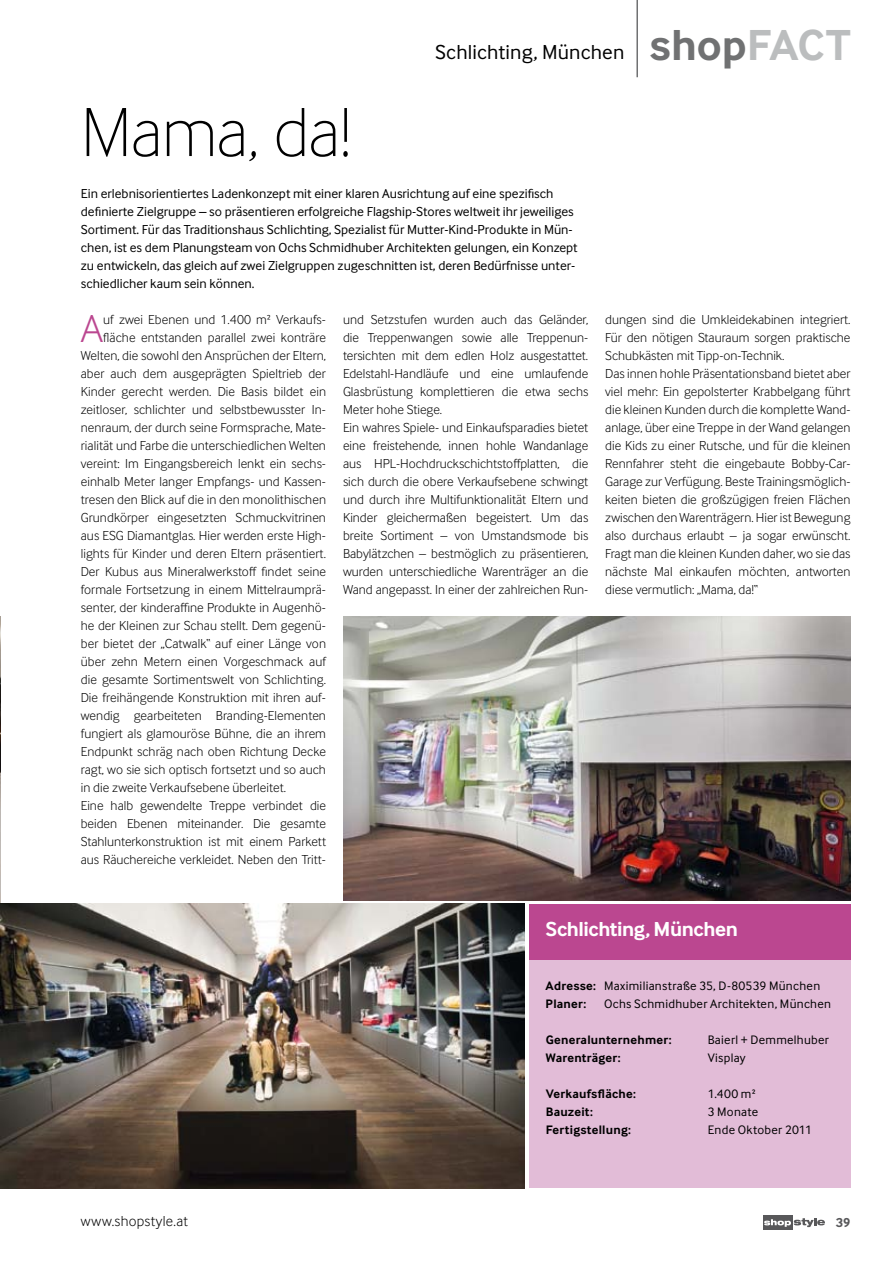
<style>
.page{position:relative;width:893px;height:1263px;background:#fff}
.page>*{position:absolute;margin:0;border:0;box-sizing:border-box;transform-origin:0 0}
.t1{font:100 72px "Inter Face Typo";letter-spacing:-.015em;color:#000}
.t2{font:300 40.5px "Inter Face Typo";color:#bb4790}
.t3{font:21px "Inter Face Typo";letter-spacing:.005em;color:#000}
.t4{font:700 21px "Inter Face Typo";letter-spacing:-.02em;color:#fff}
.t5{font:300 15px "Inter Face Typo";letter-spacing:.02em;color:#000}
.t6{font:300 13.5px/18px "Inter Face Typo";color:#000}
.t7{font:13.5px/18px "Inter Face Typo";color:#000}
.t8{font:700 13.5px "Inter Face Typo";color:#58585a}
.t9{font:12.75px/18px "Inter Face Typo";letter-spacing:.02em;color:#000}
.t10{font:700 12.75px "Inter Face Typo";letter-spacing:.02em;color:#000}
.s1{font-weight:700;font-size:45px;color:#707172}
.s2{font-weight:700;font-size:45px;color:#bbbdbe}
.s3{font-weight:700}
</style>
<div class="page">
<div style="left:763px;top:1215px;width:29px;height:14px;background:#58585a"></div>
<svg style="left:764px;top:1218px;width:61px;height:9px"></svg>
<hr style="left:636px;top:0;width:2px;height:77px;background:#707172">
<div style="left:529px;top:959px;width:321px;height:229px;background:#e2bcd7"></div>
<div style="left:529px;top:904px;width:321px;height:55px;background:#bb4790"></div>
<img style="left:0;top:616px;width:1px;height:572px">
<img style="left:343px;top:616px;width:507px;height:284px">
<img style="left:0;top:904px;width:524px;height:284px">
<h3 class="t3" style="left:435px;top:40px;width:417px">Schlichting, München <span class="s1">shop</span><span class="s2">FACT</span></h3>
<h1 class="t1" style="left:81px;top:91px;width:272px">Mama, da!</h1>
<p class="t7" style="left:81px;top:184px;width:498px">Ein erlebnisorientiertes Ladenkonzept mit einer klaren Ausrichtung auf eine spezifisch definierte Zielgruppe – so präsentieren erfolgreiche Flagship-Stores weltweit ihr jeweiliges Sortiment. Für das Traditionshaus Schlichting, Spezialist für Mutter-Kind-Produkte in Mün&shy;chen, ist es dem Planungsteam von Ochs Schmidhuber Architekten gelungen, ein Konzept zu entwickeln, das gleich auf zwei Zielgruppen zugeschnitten ist, deren Bedürfnisse unter&shy;schiedlicher kaum sein können.</p>
<h2 class="t2" style="left:81px;top:306px;width:24px">A</h2>
<p class="t6" style="left:103px;top:310px;width:224px">uf zwei Ebenen und 1.400 m² Verkaufs-</p>
<p class="t6" style="left:103px;top:328px;width:224px">fläche entstanden parallel zwei konträre</p>
<p class="t6" style="left:81px;top:346px;width:247px">Welten, die sowohl den Ansprüchen der Eltern,</p>
<p class="t6" style="left:81px;top:364px;width:247px">aber auch dem ausgeprägten Spieltrieb der</p>
<p class="t6" style="left:81px;top:382px;width:247px">Kinder gerecht werden. Die Basis bildet ein</p>
<p class="t6" style="left:81px;top:400px;width:247px">zeitloser, schlichter und selbstbewusster In-</p>
<p class="t6" style="left:81px;top:418px;width:247px">nenraum, der durch seine Formsprache, Mate-</p>
<p class="t6" style="left:81px;top:436px;width:247px">rialität und Farbe die unterschiedlichen Welten</p>
<p class="t6" style="left:81px;top:454px;width:247px">vereint: Im Eingangsbereich lenkt ein sechs-</p>
<p class="t6" style="left:81px;top:472px;width:247px">einhalb Meter langer Empfangs- und Kassen-</p>
<p class="t6" style="left:81px;top:490px;width:247px">tresen den Blick auf die in den monolithischen</p>
<p class="t6" style="left:81px;top:508px;width:247px">Grundkörper eingesetzten Schmuckvitrinen</p>
<p class="t6" style="left:81px;top:526px;width:247px">aus ESG Diamantglas. Hier werden erste High-</p>
<p class="t6" style="left:81px;top:544px;width:247px">lights für Kinder und deren Eltern präsentiert.</p>
<p class="t6" style="left:81px;top:562px;width:247px">Der Kubus aus Mineralwerkstoff findet seine</p>
<p class="t6" style="left:81px;top:580px;width:247px">formale Fortsetzung in einem Mittelraumprä-</p>
<p class="t6" style="left:81px;top:598px;width:247px">senter, der kinderaffine Produkte in Augenhö-</p>
<p class="t6" style="left:81px;top:616px;width:247px">he der Kleinen zur Schau stellt. Dem gegenü-</p>
<p class="t6" style="left:81px;top:634px;width:247px">ber bietet der „Catwalk“ auf einer Länge von</p>
<p class="t6" style="left:81px;top:652px;width:247px">über zehn Metern einen Vorgeschmack auf</p>
<p class="t6" style="left:81px;top:670px;width:247px">die gesamte Sortimentswelt von Schlichting.</p>
<p class="t6" style="left:81px;top:688px;width:247px">Die freihängende Konstruktion mit ihren auf-</p>
<p class="t6" style="left:81px;top:706px;width:247px">wendig gearbeiteten Branding-Elementen</p>
<p class="t6" style="left:81px;top:724px;width:247px">fungiert als glamouröse Bühne, die an ihrem</p>
<p class="t6" style="left:81px;top:742px;width:247px">Endpunkt schräg nach oben Richtung Decke</p>
<p class="t6" style="left:81px;top:760px;width:247px">ragt, wo sie sich optisch fortsetzt und so auch</p>
<p class="t6" style="left:81px;top:778px;width:207px">in die zweite Verkaufsebene überleitet.</p>
<p class="t6" style="left:81px;top:796px;width:247px">Eine halb gewendelte Treppe verbindet die</p>
<p class="t6" style="left:81px;top:814px;width:247px">beiden Ebenen miteinander. Die gesamte</p>
<p class="t6" style="left:81px;top:832px;width:247px">Stahlunterkonstruktion ist mit einem Parkett</p>
<p class="t6" style="left:81px;top:850px;width:247px">aus Räuchereiche verkleidet. Neben den Tritt-</p>
<p class="t6" style="left:343px;top:310px;width:247px">und Setzstufen wurden auch das Geländer, die Treppenwangen sowie alle Treppenun&shy;tersichten mit dem edlen Holz ausgestattet.<br>Edelstahl-Handläufe und eine umlaufende Glasbrüstung komplettieren die etwa sechs Meter hohe Stiege.<br>Ein wahres Spiele- und Einkaufsparadies bietet eine freistehende, innen hohle Wandanlage aus HPL-Hochdruckschichtstoffplatten, die sich durch die obere Verkaufsebene schwingt und durch ihre Multifunktionalität Eltern und Kinder gleichermaßen begeistert. Um das breite Sortiment – von Umstandsmode bis Babylätzchen – bestmöglich zu präsentieren, wurden unterschiedliche Warenträger an die Wand angepasst. In einer der zahlreichen Run-</p>
<p class="t6" style="left:605px;top:310px;width:247px">dungen sind die Umkleidekabinen integriert.<br>Für den nötigen Stauraum sorgen praktische Schubkästen mit Tipp-on-Technik.<br>Das innen hohle Präsentationsband bietet aber viel mehr: Ein gepolsterter Krabbelgang führt die kleinen Kunden durch die komplette Wand&shy;anlage, über eine Treppe in der Wand gelangen die Kids zu einer Rutsche, und für die kleinen Rennfahrer steht die eingebaute Bobby-Car-Garage zur Verfügung. Beste Trainingsmöglich&shy;keiten bieten die großzügigen freien Flächen zwischen den Warenträgern. Hier ist Bewegung also durchaus erlaubt – ja sogar erwünscht.<br>Fragt man die kleinen Kunden daher, wo sie das nächste Mal einkaufen möchten, antworten diese vermutlich: „Mama, da!“</p>
<h3 class="t4" style="left:546px;top:917px;width:194px">Schlichting, München</h3>
<p class="t9" style="left:546px;top:977px;width:276px"><span class="s3">Adresse:</span> Maximilianstraße 35, D-80539 München<br><span class="s3">Planer:</span></p>
<p class="t9" style="left:604px;top:995px;width:228px">Ochs Schmidhuber Architekten, München</p>
<p class="t10" style="left:546px;top:1032px;width:127px">Generalunternehmer:</p>
<p class="t9" style="left:708px;top:1031px;width:123px">Baierl + Demmelhuber</p>
<p class="t10" style="left:546px;top:1050px;width:76px">Warenträger:</p>
<p class="t9" style="left:708px;top:1049px;width:40px">Visplay</p>
<p class="t10" style="left:546px;top:1086px;width:92px">Verkaufsfläche:</p>
<p class="t9" style="left:708px;top:1085px;width:49px">1.400 m²</p>
<p class="t10" style="left:546px;top:1104px;width:49px">Bauzeit:</p>
<p class="t9" style="left:708px;top:1103px;width:52px">3 Monate</p>
<p class="t10" style="left:546px;top:1122px;width:87px">Fertigstellung:</p>
<p class="t9" style="left:708px;top:1121px;width:106px">Ende Oktober 2011</p>
<p class="t5" style="left:81px;top:1212px;width:109px">www.shopstyle.at</p>
<p class="t8" style="left:836px;top:1215px;width:16px">39</p>
</div>
